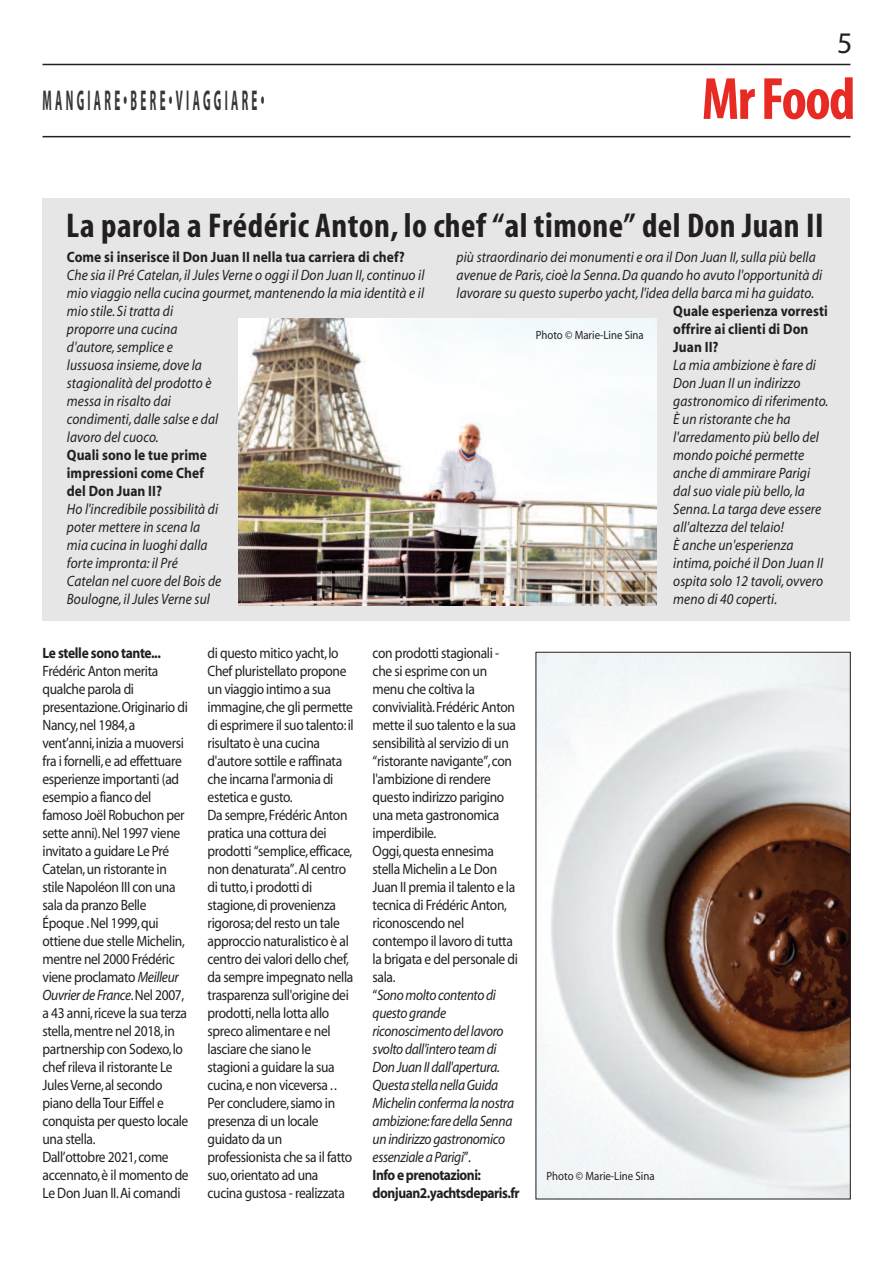
<style>
.page{position:relative;width:893px;height:1263px;background:#fff}
.page>*{position:absolute;margin:0;border:0;box-sizing:border-box;transform-origin:0 0}
.t1{font:60.15px "Myriad Cn Bold+SMYSZW";letter-spacing:-.03em;color:#e82a24}
.t2{font:34.5px "Myriad Cn Bold+SMYSZW";letter-spacing:.015em;color:#231f20}
.t3{font:30px "Myriad Roman+ADUHOM";color:#231f20}
.t4{font:28.65px "Myriad Bold+FUMTME";letter-spacing:.3em;color:#363636;scale:.39 1}
.t5{font:15px/18px "Myriad Roman+ADUHOM";letter-spacing:-.025em;color:#231f20;scale:.9 1}
.t6{font:15px/18px "Myriad Italic+TEEOZA";letter-spacing:.005em;color:#231f20;scale:.9 1}
.t7{font:15px/18px "Myriad Italic+TEEOZA";letter-spacing:-.025em;color:#231f20;scale:.9 1}
.t8{font:15px/18px "Myriad Bold+BYWWYV";letter-spacing:.005em;color:#231f20;scale:.9 1}
.t9{font:15px/18px "Myriad Bold+BYWWYV";letter-spacing:-.035em;color:#231f20;scale:.9 1}
.t10{font:15px "Myriad Bold+BYWWYV";letter-spacing:-.025em;color:#231f20;scale:.9 1}
.t11{font:12px "Myriad Roman+ADUHOM";color:#231f20;scale:.9 1}
.s1{font-family:"Myriad Italic+TEEOZA"}
.s2{font-family:"Myriad Roman+ADUHOM"}
</style>
<div class="page">
<div style="left:43px;top:199px;width:807px;height:422px;background:#e6e6e6"></div>
<hr style="left:43px;top:64px;width:807px;height:1px;background:#231f20">
<hr style="left:43px;top:136px;width:807px;height:1px;background:#231f20">
<img style="left:238px;top:318px;width:419px;height:288px">
<img style="left:538px;top:654px;width:310px;height:543px">
<h3 class="t4" style="left:43px;top:90px;width:571px">MANGIARE•BERE•VIAGGIARE•</h3>
<h3 class="t3" style="left:837px;top:31px;width:17px">5</h3>
<h1 class="t1" style="left:702px;top:78px;width:155px">Mr Food</h1>
<h2 class="t2" style="left:66px;top:214px;width:759px">La parola a Frédéric Anton, lo chef “al timone” del Don Juan II</h2>
<p class="t8" style="left:67px;top:249px;width:377px">Come si inserisce il Don Juan II nella tua carriera di chef?</p>
<p class="t6" style="left:67px;top:267px;width:399px">Che sia il Pré Catelan, il Jules Verne o oggi il Don Juan II, continuo il mio viaggio nella cucina gourmet, mantenendo la mia identità e il mio stile. Si tratta di<br>proporre una cucina<br>d'autore, semplice e<br>lussuosa insieme, dove la<br>stagionalità del prodotto è<br>messa in risalto dai<br>condimenti, dalle salse e dal<br>lavoro del cuoco.</p>
<p class="t8" style="left:67px;top:447px;width:157px">Quali sono le tue prime impressioni come Chef del Don Juan II?</p>
<p class="t6" style="left:67px;top:501px;width:173px">Ho l'incredibile possibilità di poter mettere in scena la mia cucina in luoghi dalla forte impronta: il Pré<br>Catelan nel cuore del Bois de<br>Boulogne, il Jules Verne sul</p>
<p class="t6" style="left:457px;top:249px;width:408px">più straordinario dei monumenti e ora il Don Juan II, sulla più bella avenue de Paris, cioè la Senna. Da quando ho avuto l'opportunità di lavorare su questo superbo yacht, l'idea della barca mi ha guidato.</p>
<p class="t8" style="left:673px;top:303px;width:173px">Quale esperienza vorresti offrire ai clienti di Don<br>Juan II?</p>
<p class="t6" style="left:673px;top:357px;width:174px">La mia ambizione è fare di<br>Don Juan II un indirizzo gastronomico di riferimento.<br>È un ristorante che ha l'arredamento più bello del mondo poiché permette anche di ammirare Parigi dal suo viale più bello, la<br>Senna. La targa deve essere all'altezza del telaio!<br>È anche un'esperienza intima, poiché il Don Juan II ospita solo 12 tavoli, ovvero meno di 40 coperti.</p>
<p class="t11" style="left:536px;top:331px;width:121px">Photo © Marie-Line Sina</p>
<p class="t10" style="left:43px;top:647px;width:133px">Le stelle sono tante...</p>
<p class="t5" style="left:43px;top:663px;width:163px">Frédéric Anton merita qualche parola di presentazione. Originario di<br>Nancy, nel 1984, a vent’anni, inizia a muoversi fra i fornelli, e ad effettuare esperienze importanti (ad esempio a fianco del famoso Joël Robuchon per sette anni). Nel 1997 viene invitato a guidare Le Pré<br>Catelan, un ristorante in stile Napoléon III con una sala da pranzo Belle<br>Époque . Nel 1999, qui ottiene due stelle Michelin, mentre nel 2000 Frédéric viene proclamato <span class="s1">Meilleur</span></p>
<p class="t7" style="left:43px;top:987px;width:159px">Ouvrier de France<span class="s2">. Nel 2007,</span></p>
<p class="t5" style="left:43px;top:1005px;width:164px">a 43 anni, riceve la sua terza stella, mentre nel 2018, in partnership con Sodexo, lo chef rileva il ristorante Le<br>Jules Verne, al secondo piano della Tour Eiffel e conquista per questo locale una stella.<br>Dall’ottobre 2021, come accennato, è il momento de<br>Le Don Juan II. Ai comandi</p>
<p class="t5" style="left:208px;top:645px;width:164px">di questo mitico yacht, lo<br>Chef pluristellato propone un viaggio intimo a sua immagine, che gli permette di esprimere il suo talento: il risultato è una cucina d'autore sottile e raffinata che incarna l'armonia di estetica e gusto.<br>Da sempre, Frédéric Anton pratica una cottura dei prodotti “semplice, efficace, non denaturata”. Al centro di tutto, i prodotti di stagione, di provenienza rigorosa; del resto un tale approccio naturalistico è al centro dei valori dello chef, da sempre impegnato nella trasparenza sull'origine dei prodotti, nella lotta allo spreco alimentare e nel lasciare che siano le stagioni a guidare la sua cucina, e non viceversa . .<br>Per concludere, siamo in presenza di un locale guidato da un professionista che sa il fatto suo, orientato ad una cucina gustosa - realizzata</p>
<p class="t5" style="left:373px;top:645px;width:163px">con prodotti stagionali - che si esprime con un menu che coltiva la convivialità. Frédéric Anton mette il suo talento e la sua sensibilità al servizio di un “ristorante navigante”, con l'ambizione di rendere questo indirizzo parigino una meta gastronomica imperdibile.<br>Oggi, questa ennesima stella Michelin a Le Don<br>Juan II premia il talento e la tecnica di Frédéric Anton, riconoscendo nel contempo il lavoro di tutta la brigata e del personale di sala.</p>
<p class="t7" style="left:373px;top:987px;width:159px"><span class="s2">“</span>Sono molto contento di questo grande riconoscimento del lavoro svolto dall'intero team di<br>Don Juan II dall'apertura.<br>Questa stella nella Guida<br>Michelin conferma la nostra ambizione: fare della Senna un indirizzo gastronomico essenziale a Parigi<span class="s2">”.</span></p>
<p class="t9" style="left:373px;top:1167px;width:165px">Info e prenotazioni: donjuan2.yachtsdeparis.fr</p>
<p class="t11" style="left:547px;top:1171px;width:121px">Photo © Marie-Line Sina</p>
</div>
